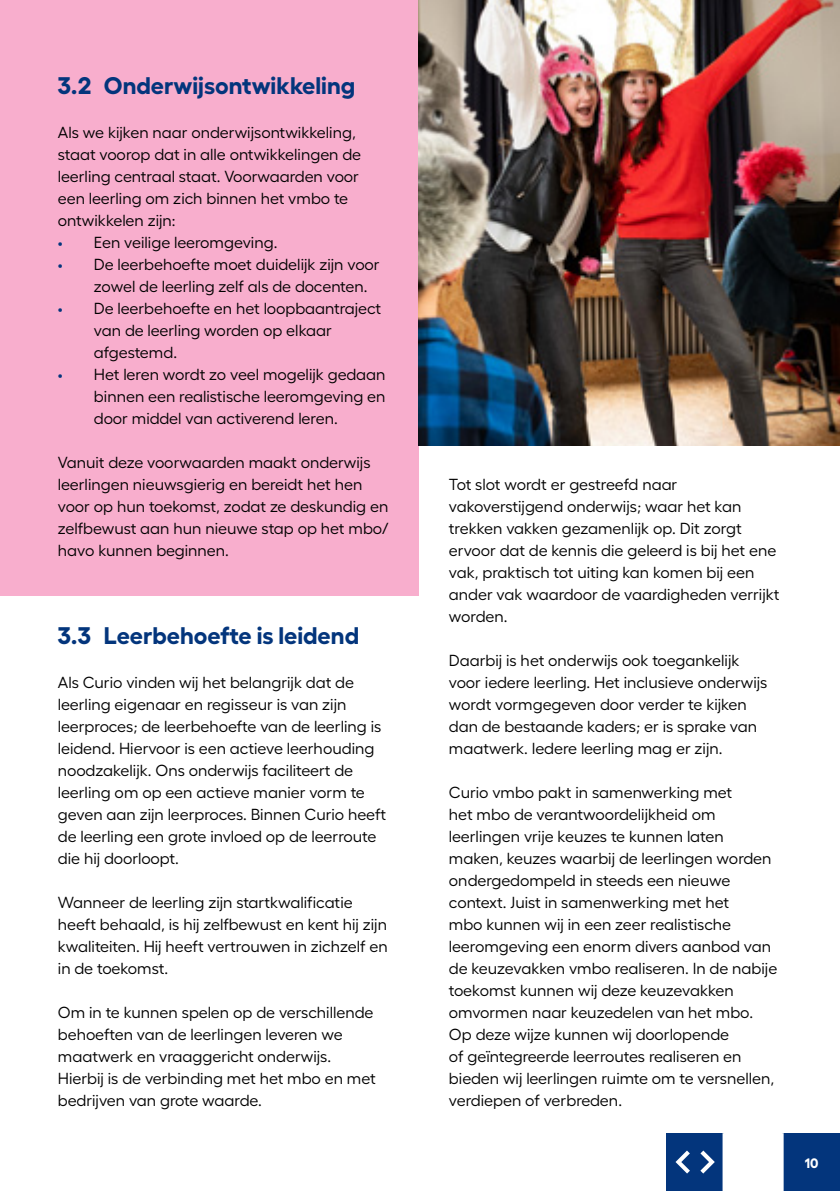
<style>
.page{position:relative;width:840px;height:1191px;background:#fff}
.page>*{position:absolute;margin:0;border:0;box-sizing:border-box;transform-origin:0 0}
.t1{font:700 24px "Fellix";color:#03357c}
.t2{font:16px/22px "Fellix";color:#000}
.t3{font:700 13.6px "Fellix";color:#fff}
.s1{color:#03357c}
</style>
<div class="page">
<div style="left:0;top:0;width:419px;height:595px;background:#f8aecd"></div>
<img style="left:419px;top:0;width:420px;height:445px">
<div style="left:781px;top:1133px;width:58px;height:58px;background:#03357c"></div>
<div style="left:665px;top:1133px;width:58px;height:58px;background:#03357c"></div>
<hr style="left:780px;top:1133px;width:3px;height:58px;background:#fff">
<svg style="left:700px;top:1150px;width:14px;height:23px"></svg>
<svg style="left:675px;top:1150px;width:14px;height:23px"></svg>
<hr style="left:722px;top:1133px;width:3px;height:58px;background:#fff">
<h1 class="t1" style="left:58px;top:66px;width:299px">3.2 Onderwijsontwikkeling</h1>
<p class="t2" style="left:58px;top:120px;width:305px">Als we kijken naar onderwijsontwikkeling, staat voorop dat in alle ontwikkelingen de leerling centraal staat. Voorwaarden voor een leerling om zich binnen het vmbo te ontwikkelen zijn:</p>
<p class="t2" style="left:58px;top:230px;width:221px"><span class="s1">•</span> Een veilige leeromgeving.</p>
<p class="t2" style="left:94px;top:252px;width:287px;text-indent:-36px"><span class="s1">•</span> De leerbehoefte moet duidelijk zijn voor zowel de leerling zelf als de docenten.</p>
<p class="t2" style="left:94px;top:296px;width:289px;text-indent:-36px"><span class="s1">•</span> De leerbehoefte en het loopbaantraject van de leerling worden op elkaar afgestemd.</p>
<p class="t2" style="left:94px;top:362px;width:293px;text-align:justify;text-indent:-36px"><span class="s1">•</span> Het leren wordt zo veel mogelijk gedaan binnen een realistische leeromgeving en door middel van activerend leren.</p>
<p class="t2" style="left:58px;top:450px;width:332px">Vanuit deze voorwaarden maakt onderwijs leerlingen nieuwsgierig en bereidt het hen voor op hun toekomst, zodat ze deskundig en zelfbewust aan hun nieuwe stap op het mbo/ havo kunnen beginnen.</p>
<h1 class="t1" style="left:58px;top:616px;width:302px">3.3 Leerbehoefte is leidend</h1>
<p class="t2" style="left:58px;top:670px;width:329px">Als Curio vinden wij het belangrijk dat de leerling eigenaar en regisseur is van zijn leerproces; de leerbehoefte van de leerling is leidend. Hiervoor is een actieve leerhouding noodzakelijk. Ons onderwijs faciliteert de leerling om op een actieve manier vorm te geven aan zijn leerproces. Binnen Curio heeft de leerling een grote invloed op de leerroute die hij doorloopt.</p>
<p class="t2" style="left:58px;top:890px;width:331px">Wanneer de leerling zijn startkwalificatie heeft behaald, is hij zelfbewust en kent hij zijn kwaliteiten. Hij heeft vertrouwen in zichzelf en in de toekomst.</p>
<p class="t2" style="left:58px;top:1000px;width:319px">Om in te kunnen spelen op de verschillende behoeften van de leerlingen leveren we maatwerk en vraaggericht onderwijs.<br>Hierbij is de verbinding met het mbo en met bedrijven van grote waarde.</p>
<p class="t2" style="left:448px;top:472px;width:332px">Tot slot wordt er gestreefd naar vakoverstijgend onderwijs; waar het kan trekken vakken gezamenlijk op. Dit zorgt ervoor dat de kennis die geleerd is bij het ene vak, praktisch tot uiting kan komen bij een ander vak waardoor de vaardigheden verrijkt worden.</p>
<p class="t2" style="left:448px;top:648px;width:320px">Daarbij is het onderwijs ook toegankelijk voor iedere leerling. Het inclusieve onderwijs wordt vormgegeven door verder te kijken dan de bestaande kaders; er is sprake van maatwerk. Iedere leerling mag er zijn.</p>
<p class="t2" style="left:448px;top:780px;width:330px">Curio vmbo pakt in samenwerking met<br>het mbo de verantwoordelijkheid om leerlingen vrije keuzes te kunnen laten maken, keuzes waarbij de leerlingen worden ondergedompeld in steeds een nieuwe context. Juist in samenwerking met het<br>mbo kunnen wij in een zeer realistische leeromgeving een enorm divers aanbod van de keuzevakken vmbo realiseren. In de nabije toekomst kunnen wij deze keuzevakken omvormen naar keuzedelen van het mbo.<br>Op deze wijze kunnen wij doorlopende<br>of geïntegreerde leerroutes realiseren en bieden wij leerlingen ruimte om te versnellen, verdiepen of verbreden.</p>
<p class="t3" style="left:804px;top:1152px;width:15px">10</p>
</div>
